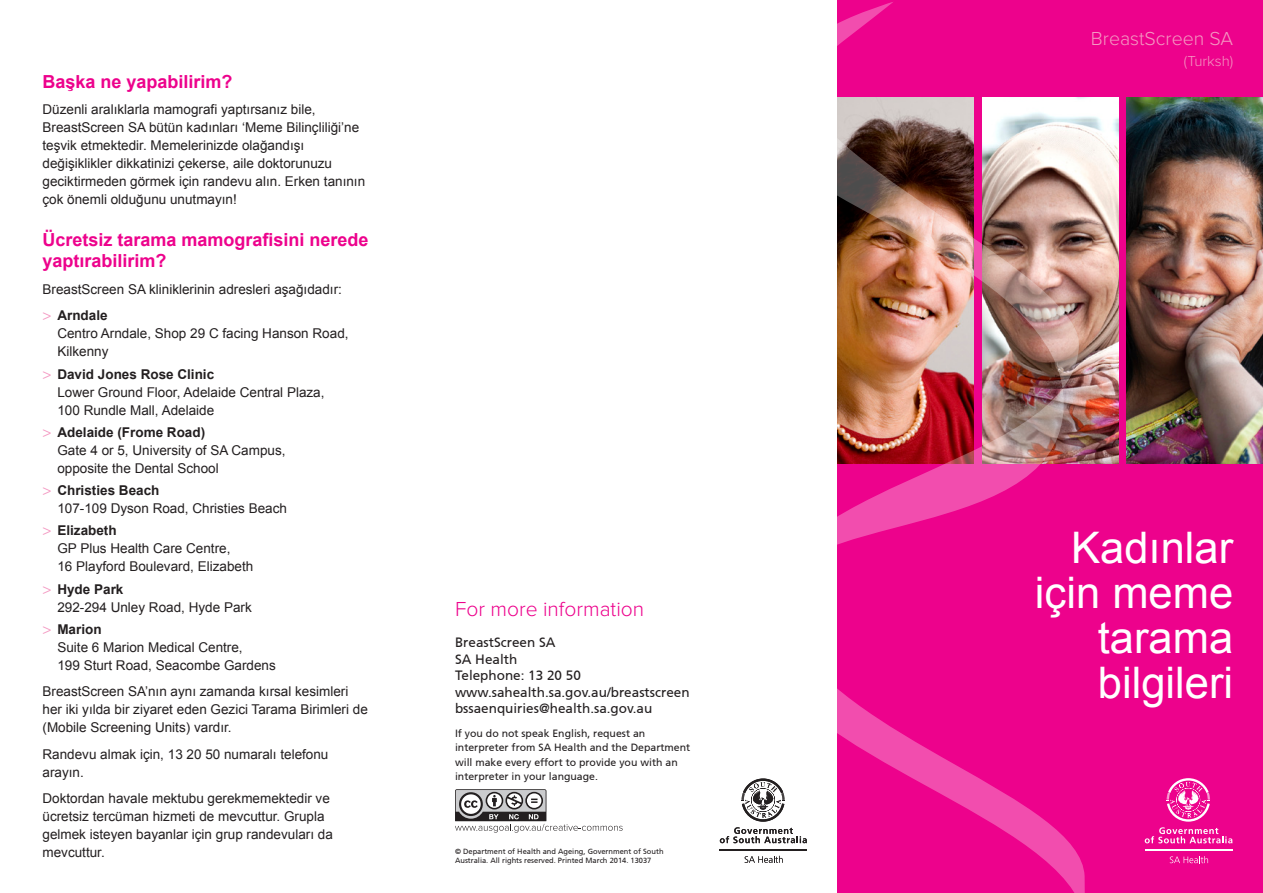
<style>
.page{position:relative;width:1263px;height:893px;background:#fff}
.page>*{position:absolute;margin:0;border:0;box-sizing:border-box;transform-origin:0 0}
.Functional_Title{font:43.5px/45px "Arial";color:#fff;text-align:right}
.t1{font:300 21px "Proxima Nova";color:#ed028c}
.Front_Page_Subhead{font:300 19.5px "Proxima Nova";color:#f499c2}
.Subhead_1_before_bod{font:700 18px/21px "Arial";color:#ed028c}
.Front_Page_Subhead-2{font:300 15px "Proxima Nova";color:#f499c2}
.Body_Copy{font:13.5px/18px "Arial";color:#231f20}
.Contact_Details{font:13.5px/16.5px "Frutiger CE";color:#231f20}
.TTY_Mandatory_Statem{font:10.5px/14.2px "Frutiger CE";color:#231f20}
.t2{font:7.5px/9px "Frutiger CE";color:#231f20}
.s1{font-family:"Frutiger CE";font-weight:300;font-size:15px;color:#f499c2}
.s2{font-weight:700}
</style>
<div class="page">
<svg style="left:745px;top:856px;width:38px;height:7px"></svg>
<hr style="left:720px;top:849px;width:87px;height:2px;background:#231f20">
<svg style="left:720px;top:778px;width:87px;height:65px"></svg>
<div style="left:838px;top:0;width:425px;height:893px;background:#ed028c"></div>
<svg style="left:455px;top:789px;width:168px;height:44px"></svg>
<svg style="left:1170px;top:856px;width:38px;height:7px"></svg>
<hr style="left:1145px;top:849px;width:87px;height:2px;background:#fff">
<svg style="left:1145px;top:778px;width:87px;height:65px"></svg>
<img style="left:1086px;top:98px;width:32px;height:365px">
<img style="left:838px;top:2px;width:248px;height:891px">
<img style="left:1127px;top:98px;width:136px;height:365px">
<p class="Subhead_1_before_bod" style="left:43px;top:71px;width:192px">Başka ne yapabilirim?</p>
<p class="Body_Copy" style="left:43px;top:100px;width:324px">Düzenli aralıklarla mamografi yaptırsanız bile, BreastScreen SA bütün kadınları ‘Meme Bilinçliliği’ne teşvik etmektedir. Memelerinizde olağandışı değişiklikler dikkatinizi çekerse, aile doktorunuzu geciktirmeden görmek için randevu alın. Erken tanının çok önemli olduğunu unutmayın!</p>
<p class="Subhead_1_before_bod" style="left:43px;top:230px;width:328px">Ücretsiz tarama mamografisini nerede yaptırabilirim?</p>
<p class="Body_Copy" style="left:43px;top:280px;width:301px">BreastScreen SA kliniklerinin adresleri aşağıdadır:</p>
<p class="Body_Copy" style="left:57px;top:307px;width:293px;text-indent:-15px"><span class="s1">&gt;</span> <span class="s2">Arndale<br></span>Centro Arndale, Shop 29 C facing Hanson Road,<br>Kilkenny</p>
<p class="Body_Copy" style="left:57px;top:365px;width:269px;text-indent:-15px"><span class="s1">&gt;</span> <span class="s2">David Jones Rose Clinic<br></span>Lower Ground Floor, Adelaide Central Plaza,<br>100 Rundle Mall, Adelaide</p>
<p class="Body_Copy" style="left:57px;top:423px;width:230px;text-indent:-15px"><span class="s1">&gt;</span> <span class="s2">Adelaide (Frome Road)<br></span>Gate 4 or 5, University of SA Campus, opposite the Dental School</p>
<p class="Body_Copy" style="left:57px;top:481px;width:231px;text-indent:-15px"><span class="s1">&gt;</span> <span class="s2">Christies Beach<br></span>107-109 Dyson Road, Christies Beach</p>
<p class="Body_Copy" style="left:57px;top:522px;width:197px;text-indent:-15px"><span class="s1">&gt;</span> <span class="s2">Elizabeth<br></span>GP Plus Health Care Centre,<br>16 Playford Boulevard, Elizabeth</p>
<p class="Body_Copy" style="left:57px;top:580px;width:196px;text-indent:-15px"><span class="s1">&gt;</span> <span class="s2">Hyde Park<br></span>292-294 Unley Road, Hyde Park</p>
<p class="Body_Copy" style="left:57px;top:620px;width:220px;text-indent:-15px"><span class="s1">&gt;</span> <span class="s2">Marion<br></span>Suite 6 Marion Medical Centre,<br>199 Sturt Road, Seacombe Gardens</p>
<p class="Body_Copy" style="left:43px;top:683px;width:327px">BreastScreen SA’nın aynı zamanda kırsal kesimleri her iki yılda bir ziyaret eden Gezici Tarama Birimleri de (Mobile Screening Units) vardır.</p>
<p class="Body_Copy" style="left:43px;top:745px;width:287px">Randevu almak için, 13 20 50 numaralı telefonu arayın.</p>
<p class="Body_Copy" style="left:43px;top:790px;width:292px">Doktordan havale mektubu gerekmemektedir ve ücretsiz tercüman hizmeti de mevcuttur. Grupla gelmek isteyen bayanlar için grup randevuları da mevcuttur.</p>
<p class="t1" style="left:455px;top:599px;width:191px">For more information</p>
<p class="Contact_Details" style="left:455px;top:634px;width:236px">BreastScreen SA<br>SA Health<br>Telephone: 13 20 50 www.sahealth.sa.gov.au/breastscreen bssaenquiries@health.sa.gov.au</p>
<p class="TTY_Mandatory_Statem" style="left:455px;top:726px;width:237px">If you do not speak English, request an interpreter from SA Health and the Department will make every effort to provide you with an interpreter in your language.</p>
<p class="t2" style="left:455px;top:846px;width:210px">© Department of Health and Ageing, Government of South<br>Australia. All rights reserved. Printed March 2014. 13037</p>
<p class="Front_Page_Subhead" style="left:1091px;top:30px;width:144px">BreastScreen SA</p>
<p class="Front_Page_Subhead-2" style="left:1184px;top:54px;width:51px">(Turksh)</p>
<p class="Functional_Title" style="left:1035px;top:526px;width:200px">Kadınlar için meme tarama bilgileri</p>
</div>
